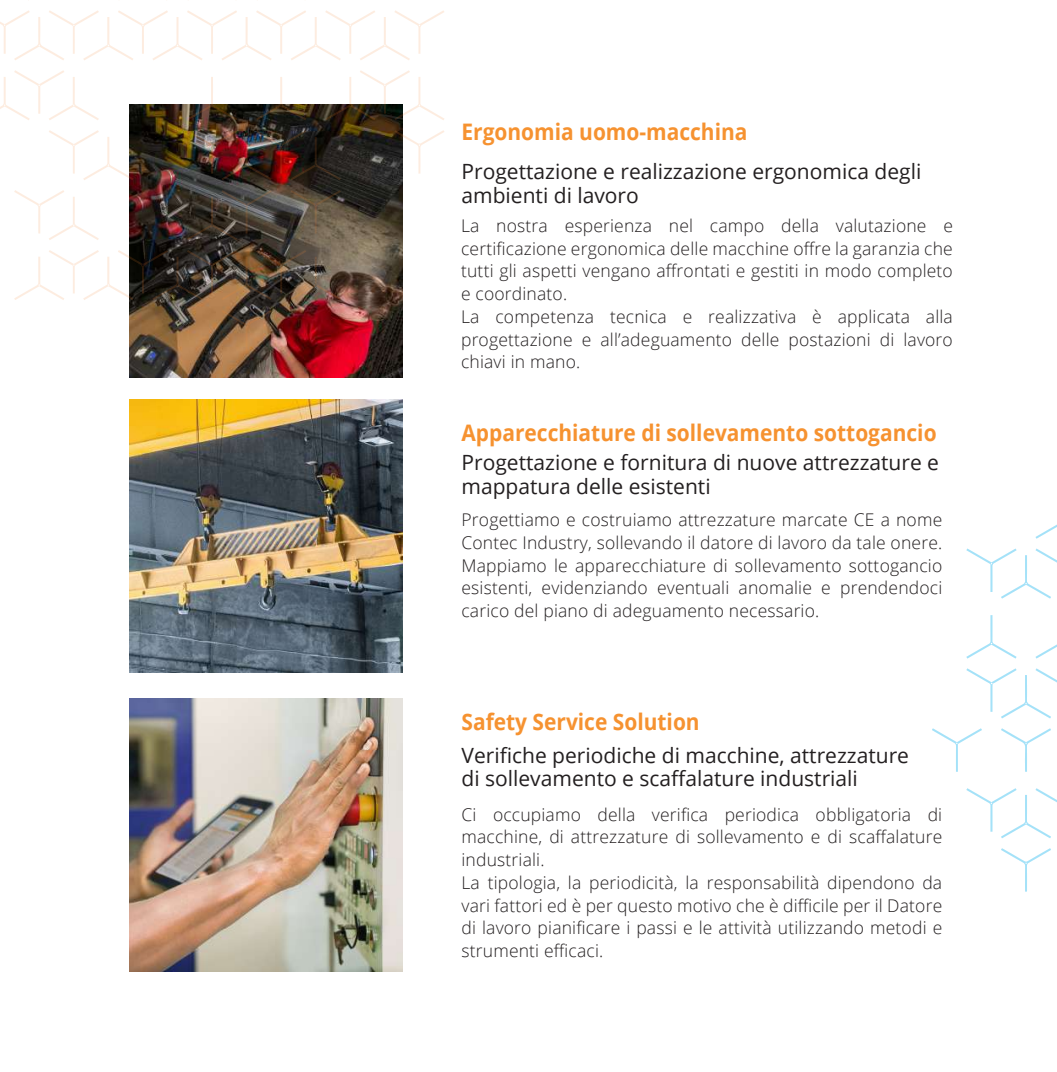
<style>
.page{position:relative;width:1057px;height:1072px;background:#fff}
.page>*{position:absolute;margin:0;border:0;box-sizing:border-box;transform-origin:0 0}
.t1{font:700 22.75px "Open Sans";color:#f69230;scale:.92 1}
.t2{font:21px/24.5px "Open Sans";color:#231f20}
.t3{font:300 17.5px/22.8px "Open Sans";letter-spacing:.01em;color:#231f20}
</style>
<div class="page">
<img style="left:129px;top:698px;width:273px;height:273px">
<img style="left:129px;top:399px;width:273px;height:273px">
<img style="left:129px;top:104px;width:273px;height:273px">
<svg style="left:187px;top:77px;width:50px;height:43px"></svg>
<svg style="left:49px;top:130px;width:84px;height:50px"></svg>
<svg style="left:187px;top:190px;width:85px;height:50px;background:#433e37"></svg>
<svg style="left:221px;top:310px;width:51px;height:43px;background:#816042"></svg>
<svg style="left:14px;top:190px;width:85px;height:50px"></svg>
<svg style="left:291px;top:190px;width:50px;height:43px;background:#605647"></svg>
<svg style="left:325px;top:70px;width:119px;height:50px"></svg>
<svg style="left:394px;top:130px;width:50px;height:44px"></svg>
<svg style="left:0;top:70px;width:99px;height:50px"></svg>
<svg style="left:256px;top:77px;width:50px;height:43px"></svg>
<img style="left:187px;top:130px;width:154px;height:50px">
<img style="left:14px;top:250px;width:327px;height:50px">
<svg style="left:0;top:10px;width:444px;height:50px"></svg>
<svg style="left:932px;top:728px;width:50px;height:43px"></svg>
<svg style="left:1035px;top:644px;width:22px;height:14px"></svg>
<svg style="left:1035px;top:524px;width:22px;height:15px"></svg>
<svg style="left:966px;top:615px;width:50px;height:43px"></svg>
<svg style="left:1001px;top:848px;width:50px;height:43px"></svg>
<svg style="left:966px;top:788px;width:91px;height:50px"></svg>
<svg style="left:1001px;top:728px;width:50px;height:43px"></svg>
<svg style="left:966px;top:668px;width:91px;height:50px"></svg>
<svg style="left:966px;top:548px;width:91px;height:50px"></svg>
<h1 class="t1" style="left:461px;top:115px;width:312px">Ergonomia uomo-macchina</h1>
<p class="t2" style="left:461px;top:158px;width:461px">Progettazione e realizzazione ergonomica degli ambienti di lavoro</p>
<p class="t3" style="left:461px;top:213px;width:493px">La nostra esperienza nel campo della valutazione e certificazione ergonomica delle macchine offre la garanzia che tutti gli aspetti vengano affrontati e gestiti in modo completo e coordinato.<br>La competenza tecnica e realizzativa è applicata alla progettazione e all’adeguamento delle postazioni di lavoro chiavi in mano.</p>
<h1 class="t1" style="left:461px;top:417px;width:518px">Apparecchiature di sollevamento sottogancio</h1>
<p class="t2" style="left:461px;top:449px;width:479px">Progettazione e fornitura di nuove attrezzature e mappatura delle esistenti</p>
<p class="t3" style="left:461px;top:508px;width:482px;text-align:justify">Progettiamo e costruiamo attrezzature marcate CE a nome Contec Industry, sollevando il datore di lavoro da tale onere.<br>Mappiamo le apparecchiature di sollevamento sottogancio esistenti, evidenziando eventuali anomalie e prendendoci carico del piano di adeguamento necessario.</p>
<h1 class="t1" style="left:461px;top:705px;width:260px">Safety Service Solution</h1>
<p class="t2" style="left:461px;top:743px;width:449px;line-height:22.8px">Verifiche periodiche di macchine, attrezzature di sollevamento e scaffalature industriali</p>
<p class="t3" style="left:461px;top:802px;width:482px">Ci occupiamo della verifica periodica obbligatoria di macchine, di attrezzature di sollevamento e di scaffalature industriali.<br>La tipologia, la periodicità, la responsabilità dipendono da vari fattori ed è per questo motivo che è difficile per il Datore di lavoro pianificare i passi e le attività utilizzando metodi e strumenti efficaci.</p>
</div>
